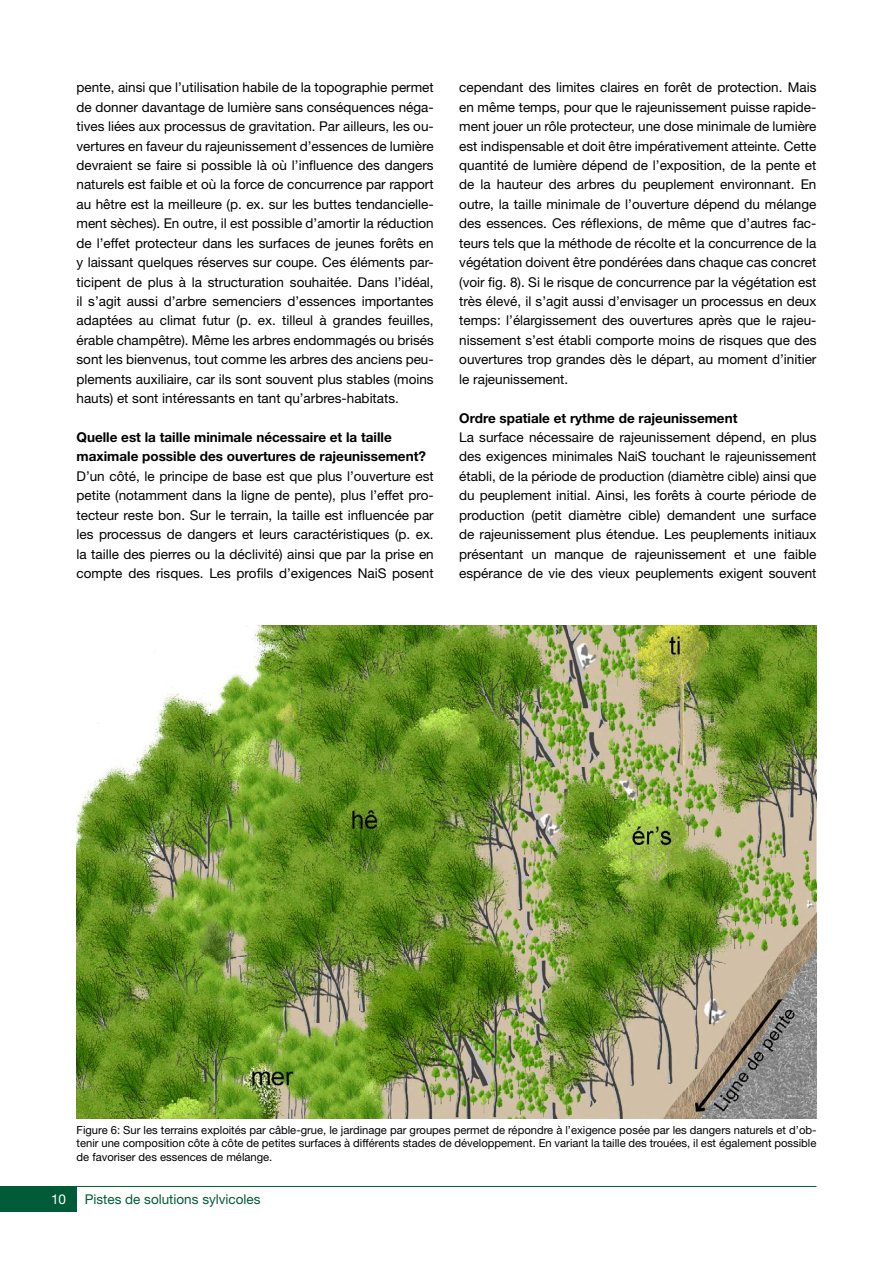
<style>
.page{position:relative;width:893px;height:1263px;background:#fff}
.page>*{position:absolute;margin:0;border:0;box-sizing:border-box;transform-origin:0 0}
.t1{font:13.5px/19.5px "Helvetica Neue LT Std";color:#000;text-align:justify}
.t2{font:700 13.5px/19.5px "Helvetica Neue LT Std";color:#000}
.t3{font:13.5px "Helvetica Neue LT Std";color:#005c38}
.t4{font:13.5px "Helvetica Neue LT Std";color:#fff}
.t5{font:11.25px/13.5px "Helvetica Neue LT Std";color:#000;text-align:justify}
</style>
<div class="page">
<hr style="left:77px;top:1186px;width:739px;height:1px;background:#005c38">
<div style="left:0;top:1186px;width:77px;height:26px;background:#005c38"></div>
<img style="left:77px;top:625px;width:739px;height:493px">
<p class="t1" style="left:77px;top:78px;width:359px">pente, ainsi que l’utilisation habile de la topographie permet de donner davantage de lumière sans conséquences néga&shy;tives liées aux processus de gravitation. Par ailleurs, les ou&shy;vertures en faveur du rajeunissement d’essences de lumière devraient se faire si possible là où l’influence des dangers naturels est faible et où la force de concurrence par rapport au hêtre est la meilleure (p. ex. sur les buttes tendancielle&shy;ment sèches). En outre, il est possible d’amortir la réduction de l’effet protecteur dans les surfaces de jeunes forêts en y laissant quelques réserves sur coupe. Ces éléments par&shy;ticipent de plus à la structuration souhaitée. Dans l’idéal, il s’agit aussi d’arbre semenciers d’essences importantes adaptées au climat futur (p. ex. tilleul à grandes feuilles, érable champêtre). Même les arbres endommagés ou brisés sont les bienvenus, tout comme les arbres des anciens peu&shy;plements auxiliaire, car ils sont souvent plus stables (moins hauts) et sont intéressants en tant qu’arbres-habitats.</p>
<p class="t2" style="left:77px;top:427px;width:351px">Quelle est la taille minimale nécessaire et la taille maximale possible des ouvertures de rajeunissement?</p>
<p class="t1" style="left:77px;top:466px;width:359px">D’un côté, le principe de base est que plus l’ouverture est petite (notamment dans la ligne de pente), plus l’effet pro&shy;tecteur reste bon. Sur le terrain, la taille est influencée par les processus de dangers et leurs caractéristiques (p. ex. la taille des pierres ou la déclivité) ainsi que par la prise en compte des risques. Les profils d’exigences NaiS posent</p>
<p class="t1" style="left:459px;top:78px;width:359px">cependant des limites claires en forêt de protection. Mais en même temps, pour que le rajeunissement puisse rapide&shy;ment jouer un rôle protecteur, une dose minimale de lumière est indispensable et doit être impérativement atteinte. Cette quantité de lumière dépend de l’exposition, de la pente et de la hauteur des arbres du peuplement environnant. En outre, la taille minimale de l’ouverture dépend du mélange des essences. Ces réflexions, de même que d’autres fac&shy;teurs tels que la méthode de récolte et la concurrence de la végétation doivent être pondérées dans chaque cas concret (voir fig. 8). Si le risque de concurrence par la végétation est très élevé, il s’agit aussi d’envisager un processus en deux temps: l’élargissement des ouvertures après que le rajeu&shy;nissement s’est établi comporte moins de risques que des ouvertures trop grandes dès le départ, au moment d’initier le rajeunissement.</p>
<p class="t2" style="left:459px;top:408px;width:280px">Ordre spatiale et rythme de rajeunissement</p>
<p class="t1" style="left:459px;top:427px;width:359px">La surface nécessaire de rajeunissement dépend, en plus des exigences minimales NaiS touchant le rajeunissement établi, de la période de production (diamètre cible) ainsi que du peuplement initial. Ainsi, les forêts à courte période de production (petit diamètre cible) demandent une surface de rajeunissement plus étendue. Les peuplements initiaux présentant un manque de rajeunissement et une faible espérance de vie des vieux peuplements exigent souvent</p>
<p class="t5" style="left:77px;top:1123px;width:741px">Figure 6: Sur les terrains exploités par câble-grue, le jardinage par groupes permet de répondre à l’exigence posée par les dangers naturels et d’ob&shy;tenir une composition côte à côte de petites surfaces à différents stades de développement. En variant la taille des trouées, il est également possible de favoriser des essences de mélange.</p>
<p class="t4" style="left:51px;top:1191px;width:17px">10</p>
<p class="t3" style="left:85px;top:1191px;width:177px">Pistes de solutions sylvicoles</p>
</div>
